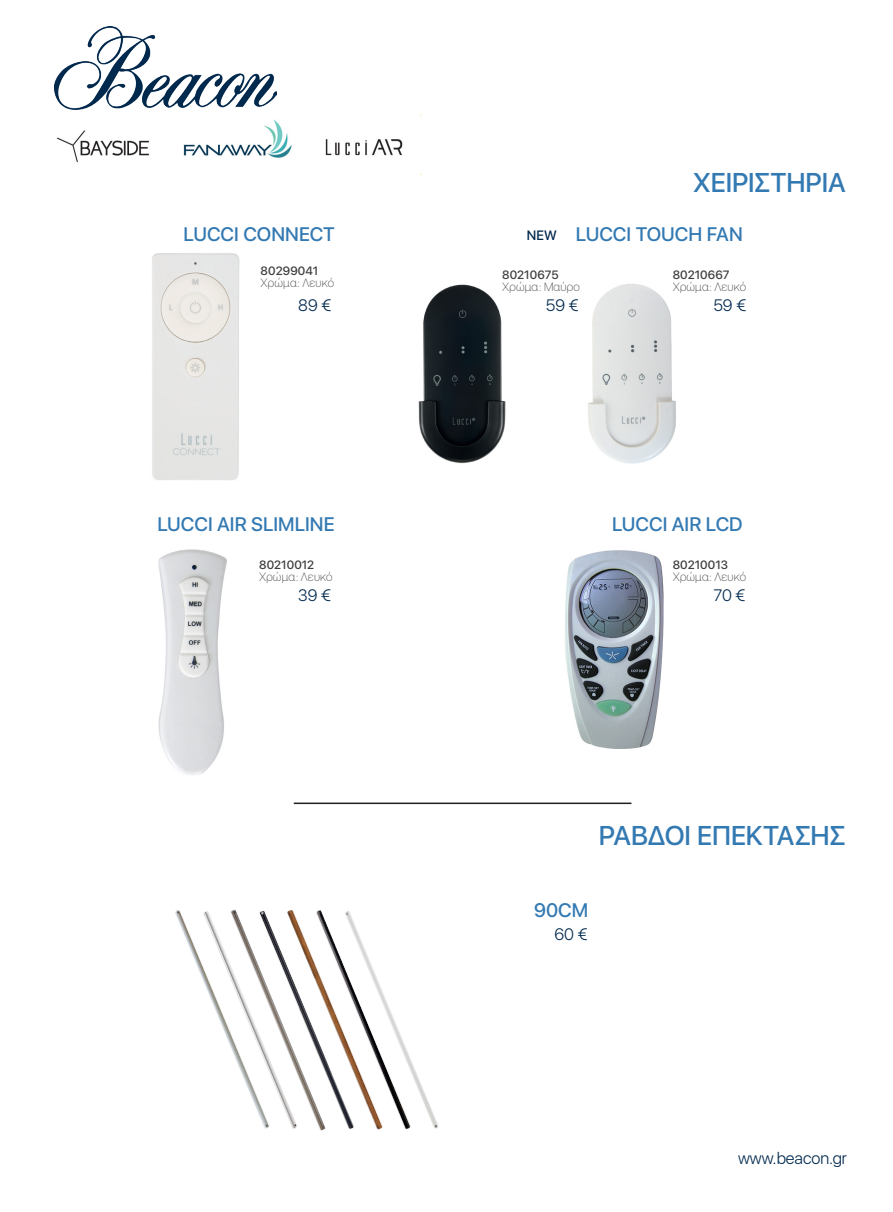
<style>
.page{position:relative;width:893px;height:1212px;background:#fff}
.page>*{position:absolute;margin:0;border:0;box-sizing:border-box;transform-origin:0 0}
.t1{font:500 27px "SFUI Display";letter-spacing:-.005em;color:#3379b2}
.t2{font:500 19.5px "SFUI Display";color:#3379b2}
.t3{font:300 16.5px "SFUI Display";color:#00294e}
.t4{font:500 13.5px "SFUI Display";color:#00294e}
.t5{font:100 12px "SFUI Display";letter-spacing:.015em;color:#3e3e3f}
.t6{font:500 12px "SFUI Display";letter-spacing:.005em;color:#3e3e3f}
</style>
<div class="page">
<img style="left:152px;top:253px;width:88px;height:227px">
<img style="left:418px;top:284px;width:88px;height:180px">
<img style="left:588px;top:284px;width:88px;height:180px">
<img style="left:158px;top:549px;width:69px;height:226px">
<img style="left:565px;top:550px;width:99px;height:199px">
<img style="left:55px;top:27px;width:221px;height:83px">
<img style="left:57px;top:119px;width:346px;height:44px">
<hr style="left:294px;top:802px;width:337px;height:2px;background:#231f20">
<img style="left:175px;top:909px;width:115px;height:220px">
<img style="left:291px;top:909px;width:148px;height:222px">
<p class="t2" style="left:184px;top:221px;width:153px">LUCCI CONNECT</p>
<p class="t6" style="left:261px;top:262px;width:59px">80299041</p>
<p class="t5" style="left:261px;top:274px;width:75px">Χρώμα: Λευκό</p>
<p class="t3" style="left:298px;top:294px;width:34px">89 €</p>
<p class="t1" style="left:693px;top:164px;width:154px">XEΙΡΙΣΤΗΡΙΑ</p>
<p class="t2" style="left:576px;top:221px;width:168px">LUCCI TOUCH FAN</p>
<p class="t6" style="left:673px;top:267px;width:58px">80210667</p>
<p class="t5" style="left:673px;top:279px;width:75px">Χρώμα: Λευκό</p>
<p class="t3" style="left:713px;top:294px;width:34px">59 €</p>
<p class="t4" style="left:527px;top:226px;width:31px">NEW</p>
<p class="t6" style="left:502px;top:267px;width:58px">80210675</p>
<p class="t5" style="left:502px;top:279px;width:79px">Χρώμα: Μαύρο</p>
<p class="t3" style="left:546px;top:294px;width:34px">59 €</p>
<p class="t2" style="left:157px;top:511px;width:179px">LUCCI AIR SLIMLINE</p>
<p class="t2" style="left:612px;top:511px;width:132px">LUCCI AIR LCD</p>
<p class="t6" style="left:673px;top:557px;width:57px">80210013</p>
<p class="t5" style="left:673px;top:569px;width:75px">Χρώμα: Λευκό</p>
<p class="t3" style="left:713px;top:584px;width:33px">70 €</p>
<p class="t6" style="left:259px;top:557px;width:57px">80210012</p>
<p class="t5" style="left:259px;top:569px;width:75px">Χρώμα: Λευκό</p>
<p class="t3" style="left:298px;top:584px;width:34px">39 €</p>
<p class="t1" style="left:599px;top:817px;width:248px">ΡΑΒΔΟΙ ΕΠΕΚΤΑΣΗΣ</p>
<p class="t2" style="left:534px;top:896px;width:56px">90CM</p>
<p class="t3" style="left:554px;top:923px;width:35px">60 €</p>
<p class="t3" style="left:738px;top:1147px;width:111px">www.beacon.gr</p>
</div>
